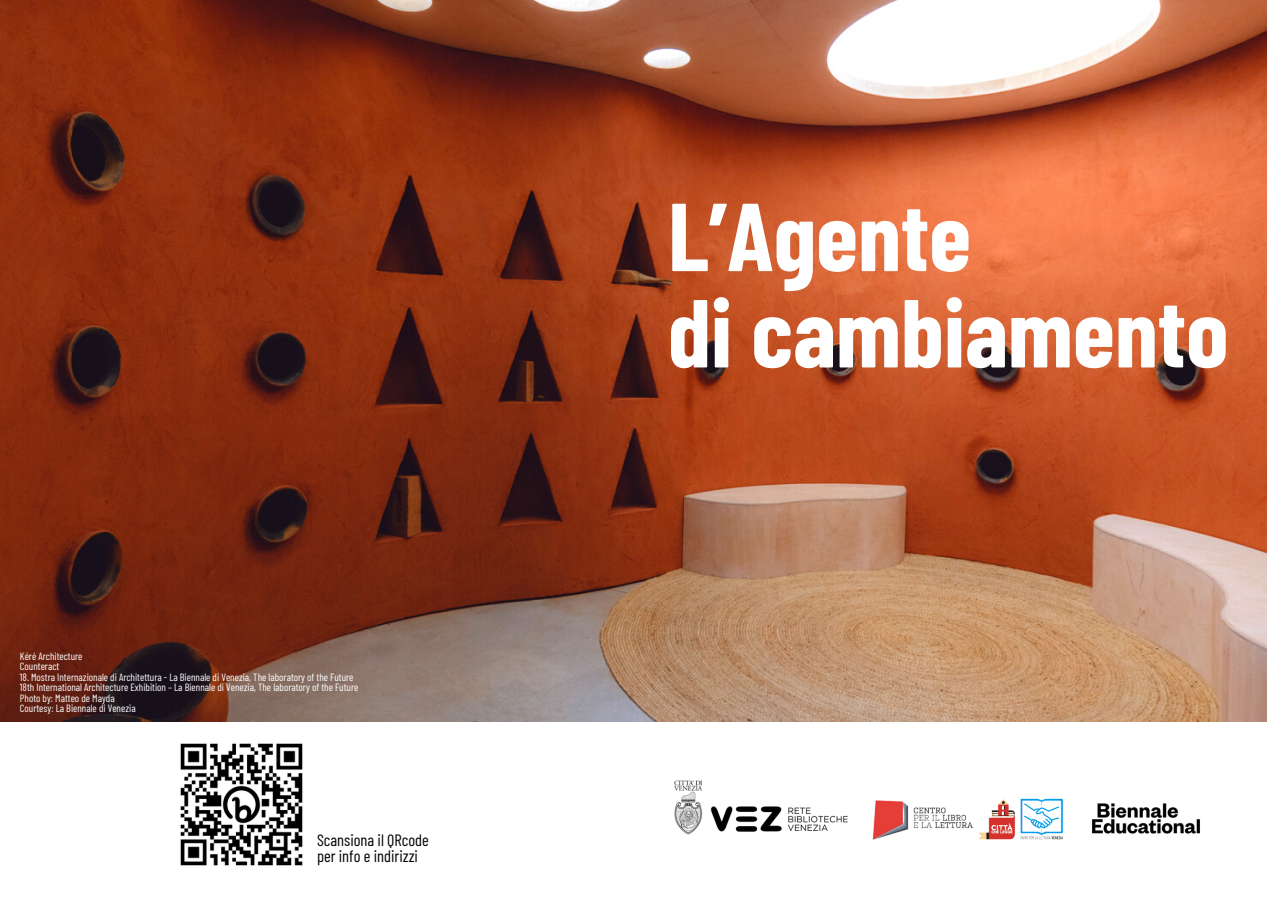
<style>
.page{position:relative;width:1267px;height:897px;background:#fff}
.page>*{position:absolute;margin:0;border:0;box-sizing:border-box;transform-origin:0 0}
.t1{font:700 96.3px "Barlow Condensed";color:#fff}
.t2{font:16.35px "Barlow Condensed";color:#000}
.t3{font:10.5px "Barlow Condensed";color:#fff}
</style>
<div class="page">
<img style="left:872px;top:798px;width:191px;height:42px">
<img style="left:674px;top:780px;width:174px;height:55px">
<img style="left:0;top:0;width:1267px;height:721px">
<img style="left:1092px;top:803px;width:108px;height:31px">
<img style="left:180px;top:743px;width:123px;height:123px">
<p class="t3" style="left:20px;top:649px;width:64px">Kéré Architecture</p>
<p class="t3" style="left:20px;top:660px;width:41px">Counteract</p>
<p class="t3" style="left:20px;top:670px;width:335px">18. Mostra Internazionale di Architettura - La Biennale di Venezia, The laboratory of the Future</p>
<p class="t3" style="left:20px;top:681px;width:340px">18th International Architecture Exhibition – La Biennale di Venezia, The laboratory of the Future</p>
<p class="t3" style="left:20px;top:691px;width:96px">Photo by: Matteo de Mayda</p>
<p class="t3" style="left:20px;top:702px;width:117px">Courtesy: La Biennale di Venezia</p>
<p class="t2" style="left:317px;top:829px;width:113px">Scansiona il QRcode</p>
<p class="t2" style="left:317px;top:845px;width:102px">per info e indirizzi</p>
<p class="t1" style="left:668px;top:175px;width:305px">L’Agente</p>
<p class="t1" style="left:668px;top:271px;width:562px">di cambiamento</p>
</div>
